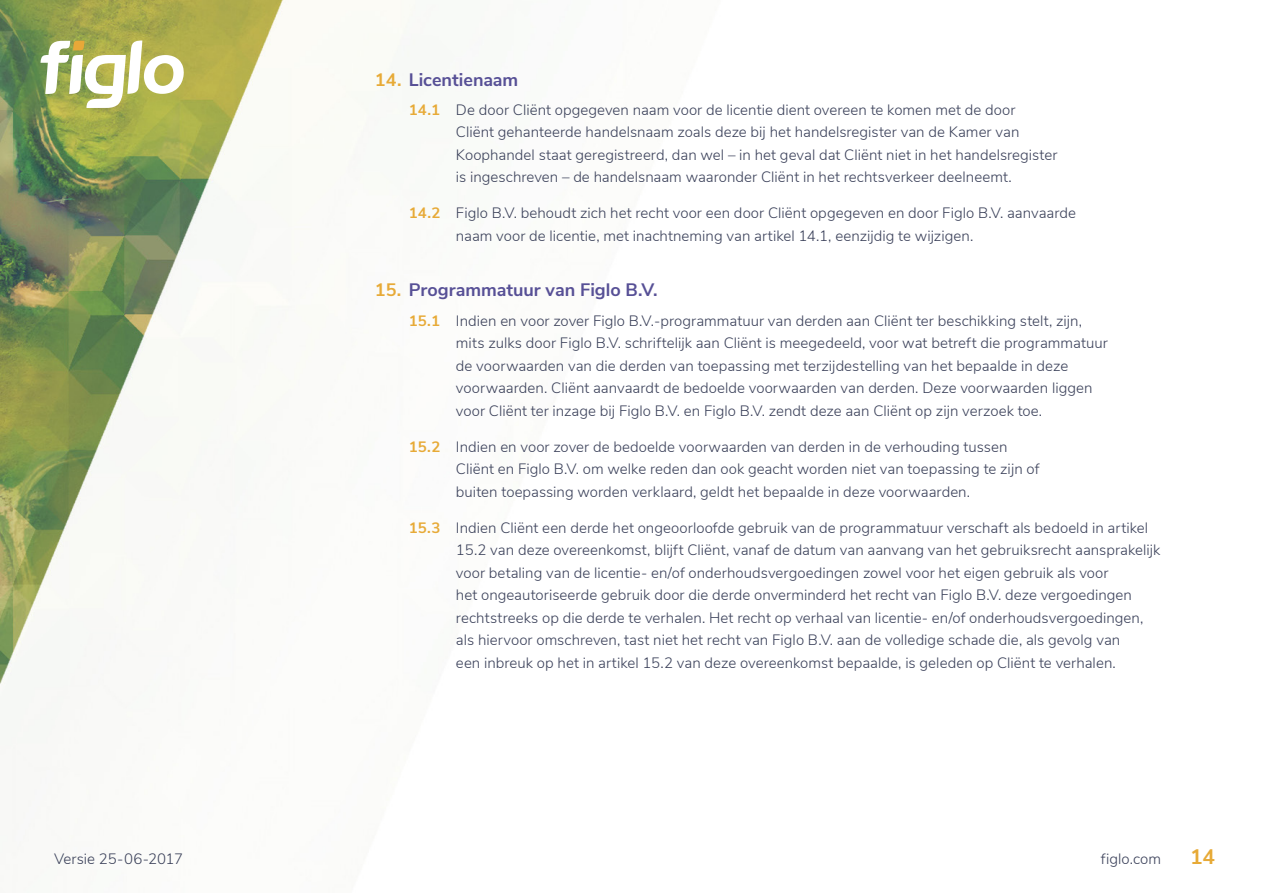
<style>
.page{position:relative;width:1263px;height:893px;background:#fff}
.page>*{position:absolute;margin:0;border:0;box-sizing:border-box;transform-origin:0 0}
.t1{font:700 21px "Nunito Sans";color:#e7aa37}
.t2{font:700 18px "Nunito Sans";color:#575096}
.t3{font:300 15px/22.5px "Nunito Sans";letter-spacing:.005em;color:#3a4059}
.s1{color:#e7aa37}
.s2{font-weight:700;color:#e7aa37}
</style>
<div class="page">
<img style="left:0;top:0;width:415px;height:749px">
<svg style="left:40px;top:39px;width:144px;height:69px"></svg>
<p class="t2" style="left:375px;top:66px;width:145px"><span class="s1">14.</span> Licentienaam</p>
<p class="t3" style="left:456px;top:98px;width:603px;text-indent:-47px"><span class="s2">14.1</span> De door Cliënt opgegeven naam voor de licentie dient overeen te komen met de door<br>Cliënt gehanteerde handelsnaam zoals deze bij het handelsregister van de Kamer van Koophandel staat geregistreerd, dan wel – in het geval dat Cliënt niet in het handelsregister is ingeschreven – de handelsnaam waaronder Cliënt in het rechtsverkeer deelneemt.</p>
<p class="t3" style="left:456px;top:201px;width:621px;text-indent:-47px"><span class="s2">14.2</span> Figlo B.V. behoudt zich het recht voor een door Cliënt opgegeven en door Figlo B.V. aanvaarde naam voor de licentie, met inachtneming van artikel 14.1, eenzijdig te wijzigen.</p>
<p class="t2" style="left:375px;top:277px;width:284px"><span class="s1">15.</span> Programmatuur van Figlo B.V.</p>
<p class="t3" style="left:456px;top:308px;width:653px;text-indent:-47px"><span class="s2">15.1</span> Indien en voor zover Figlo B.V.-programmatuur van derden aan Cliënt ter beschikking stelt, zijn, mits zulks door Figlo B.V. schriftelijk aan Cliënt is meegedeeld, voor wat betreft die programmatuur de voorwaarden van die derden van toepassing met terzijdestelling van het bepaalde in deze voorwaarden. Cliënt aanvaardt de bedoelde voorwaarden van derden. Deze voorwaarden liggen voor Cliënt ter inzage bij Figlo B.V. en Figlo B.V. zendt deze aan Cliënt op zijn verzoek toe.</p>
<p class="t3" style="left:456px;top:434px;width:585px;text-indent:-47px"><span class="s2">15.2</span> Indien en voor zover de bedoelde voorwaarden van derden in de verhouding tussen<br>Cliënt en Figlo B.V. om welke reden dan ook geacht worden niet van toepassing te zijn of buiten toepassing worden verklaard, geldt het bepaalde in deze voorwaarden.</p>
<p class="t3" style="left:456px;top:515px;width:706px;text-indent:-47px"><span class="s2">15.3</span> Indien Cliënt een derde het ongeoorloofde gebruik van de programmatuur verschaft als bedoeld in artikel 15.2 van deze overeenkomst, blijft Cliënt, vanaf de datum van aanvang van het gebruiksrecht aansprakelijk voor betaling van de licentie- en/of onderhoudsvergoedingen zowel voor het eigen gebruik als voor<br>het ongeautoriseerde gebruik door die derde onverminderd het recht van Figlo B.V. deze vergoedingen rechtstreeks op die derde te verhalen. Het recht op verhaal van licentie- en/of onderhoudsvergoedingen, als hiervoor omschreven, tast niet het recht van Figlo B.V. aan de volledige schade die, als gevolg van<br>een inbreuk op het in artikel 15.2 van deze overeenkomst bepaalde, is geleden op Cliënt te verhalen.</p>
<p class="t3" style="left:54px;top:847px;width:131px">Versie 25-06-2017</p>
<p class="t3" style="left:1101px;top:847px;width:62px">figlo.com</p>
<h1 class="t1" style="left:1190px;top:841px;width:27px">14</h1>
</div>
